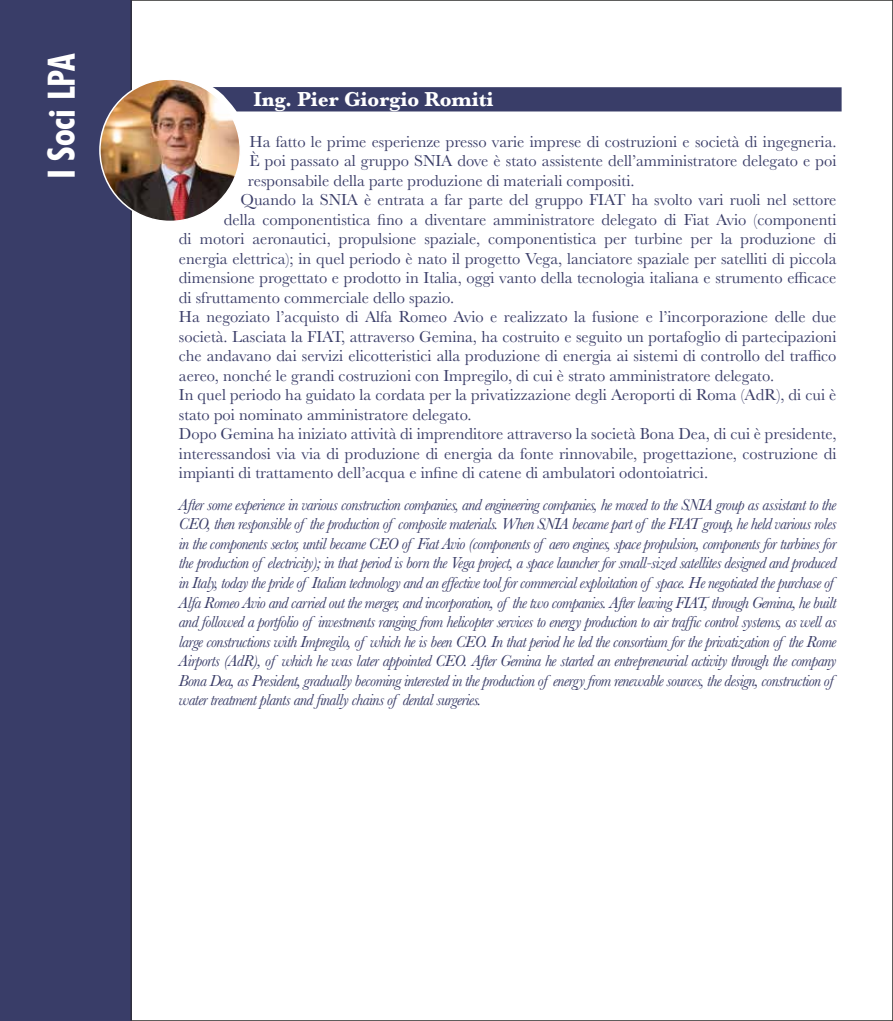
<style>
.page{position:relative;width:893px;height:1021px;background:#fff}
.page>*{position:absolute;margin:0;border:0;box-sizing:border-box;transform-origin:0 0}
.t1{font:700 condensed 37.5px "Futura BT";color:#fff}
.t2{font:700 21px "Baskerville";color:#fff}
.t3{font:16.5px "Baskerville";color:#3a3d68}
.t4{font:italic 16.5px/19.5px "Baskerville";letter-spacing:-.035em;color:#3a3d68}
</style>
<div class="page">
<div style="left:0;top:0;width:131px;height:1020px;background:#393d68"></div>
<div style="left:240px;top:87px;width:602px;height:24px;background:#393d68"></div>
<img style="left:100px;top:79px;width:140px;height:142px">
<h1 class="t1" style="left:39px;top:179px;width:127px;rotate:-90deg">I Soci LPA</h1>
<p class="t2" style="left:253px;top:84px;width:241px">Ing. Pier Giorgio Romiti</p>
<p class="t3" style="left:249px;top:131px;width:589px">Ha fatto le prime esperienze presso varie imprese di costruzioni e società di ingegneria.</p>
<p class="t3" style="left:249px;top:150px;width:588px">È poi passato al gruppo SNIA dove è stato assistente dell’amministratore delegato e poi</p>
<p class="t3" style="left:248px;top:170px;width:388px">responsabile della parte produzione di materiali compositi.</p>
<p class="t3" style="left:240px;top:189px;width:598px">Quando la SNIA è entrata a far parte del gruppo FIAT ha svolto vari ruoli nel settore</p>
<p class="t3" style="left:224px;top:209px;width:614px">della componentistica fino a diventare amministratore delegato di Fiat Avio (componenti</p>
<p class="t3" style="left:179px;top:228px;width:659px">di motori aeronautici, propulsione spaziale, componentistica per turbine per la produzione di</p>
<p class="t3" style="left:179px;top:248px;width:659px">energia elettrica); in quel periodo è nato il progetto Vega, lanciatore spaziale per satelliti di piccola</p>
<p class="t3" style="left:179px;top:267px;width:659px">dimensione progettato e prodotto in Italia, oggi vanto della tecnologia italiana e strumento efficace</p>
<p class="t3" style="left:179px;top:287px;width:277px">di sfruttamento commerciale dello spazio.</p>
<p class="t3" style="left:179px;top:306px;width:659px">Ha negoziato l’acquisto di Alfa Romeo Avio e realizzato la fusione e l’incorporazione delle due</p>
<p class="t3" style="left:179px;top:326px;width:659px">società. Lasciata la FIAT, attraverso Gemina, ha costruito e seguito un portafoglio di partecipazioni</p>
<p class="t3" style="left:179px;top:345px;width:659px">che andavano dai servizi elicotteristici alla produzione di energia ai sistemi di controllo del traffico</p>
<p class="t3" style="left:179px;top:365px;width:597px">aereo, nonché le grandi costruzioni con Impregilo, di cui è strato amministratore delegato.</p>
<p class="t3" style="left:179px;top:384px;width:659px">In quel periodo ha guidato la cordata per la privatizzazione degli Aeroporti di Roma (AdR), di cui è</p>
<p class="t3" style="left:179px;top:404px;width:294px">stato poi nominato amministratore delegato.</p>
<p class="t3" style="left:179px;top:423px;width:659px">Dopo Gemina ha iniziato attività di imprenditore attraverso la società Bona Dea, di cui è presidente,</p>
<p class="t3" style="left:179px;top:443px;width:659px">interessandosi via via di produzione di energia da fonte rinnovabile, progettazione, costruzione di</p>
<p class="t3" style="left:179px;top:462px;width:531px">impianti di trattamento dell’acqua e infine di catene di ambulatori odontoiatrici.</p>
<p class="t4" style="left:179px;top:495px;width:659px">After some experience in various construction companies, and engineering companies, he moved to the SNIA group as assistant to the CEO, then responsible of the production of composite materials. When SNIA became part of the FIAT group, he held various roles in the components sector, until became CEO of Fiat Avio (components of aero engines, space propulsion, components for turbines for the production of electricity); in that period is born the Vega project, a space launcher for small-sized satellites designed and produced in Italy, today the pride of Italian technology and an effective tool for commercial exploitation of space. He negotiated the purchase of Alfa Romeo Avio and carried out the merger, and incorporation, of the two companies. After leaving FIAT, through Gemina, he built and followed a portfolio of investments ranging from helicopter services to energy production to air traffic control systems, as well as large constructions with Impregilo, of which he is been CEO. In that period he led the consortium for the privatization of the Rome Airports (AdR), of which he was later appointed CEO. After Gemina he started an entrepreneurial activity through the company Bona Dea, as President, gradually becoming interested in the production of energy from renewable sources, the design, construction of water treatment plants and finally chains of dental surgeries.</p>
</div>
